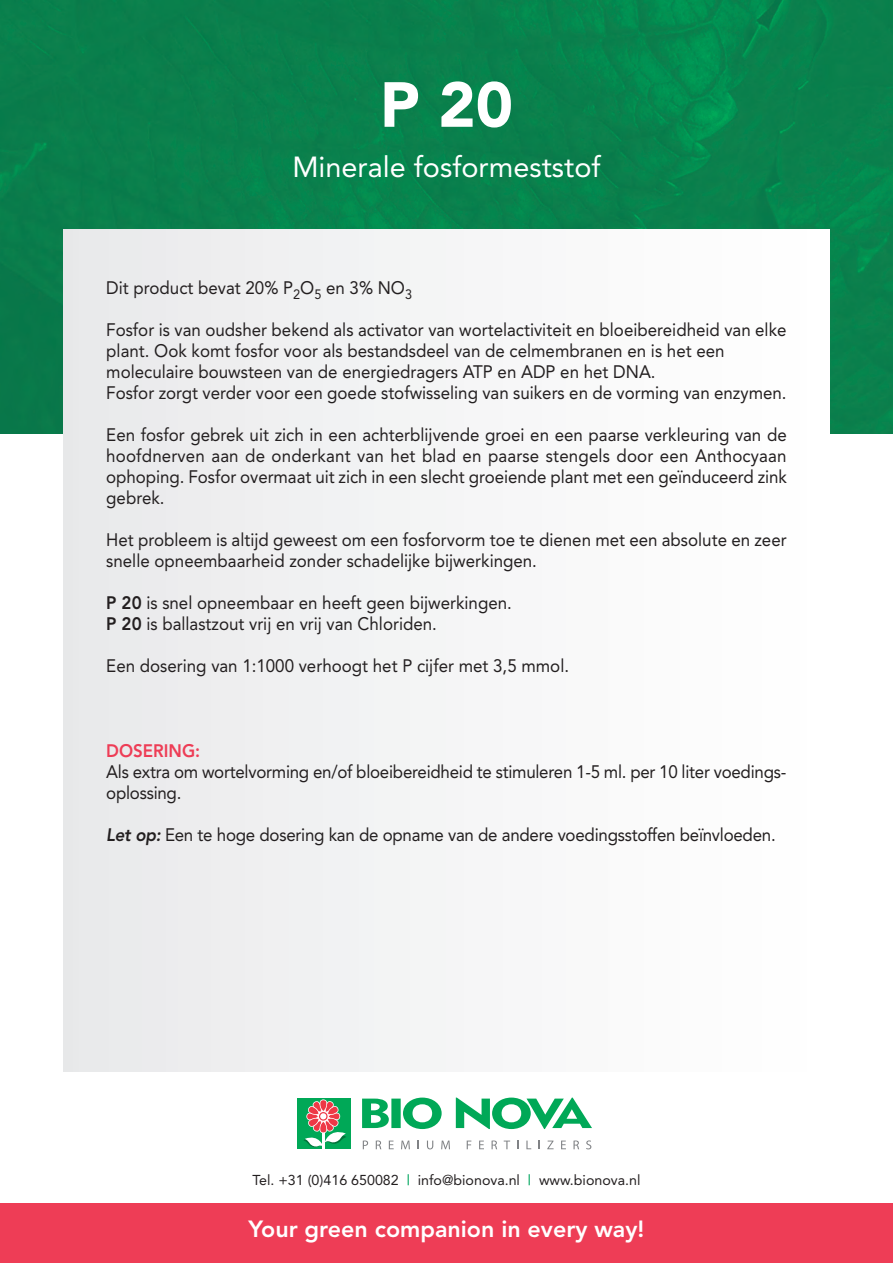
<style>
.page{position:relative;width:893px;height:1263px;background:#fff}
.page>*{position:absolute;margin:0;border:0;box-sizing:border-box;transform-origin:0 0}
.t1{font:900 63px "Avenir";color:#fff}
.t2{font:28.8px "Avenir";color:#fff}
.t3{font:800 23.25px "Avenir";color:#fff}
.t4{font:18px/21px "Avenir";color:#231f20;scale:.94 1}
.t5{font:800 18px "Avenir";color:#ee3d56;scale:.94 1}
.t6{font:14.25px "Avenir";color:#231f20}
.s1{font-weight:800}
.s2{font-weight:800;font-style:italic}
.s3{font-weight:500;color:#00a65f}
</style>
<div class="page">
<img style="left:0;top:0;width:893px;height:434px">
<img style="left:64px;top:230px;width:765px;height:841px">
<div style="left:0;top:1203px;width:893px;height:60px;background:#ee3d56"></div>
<div style="left:298px;top:1099px;width:53px;height:50px;background:#00a857"></div>
<svg style="left:362px;top:1097px;width:230px;height:32px"></svg>
<svg style="left:363px;top:1140px;width:5px;height:9px"></svg>
<svg style="left:376px;top:1140px;width:5px;height:9px"></svg>
<svg style="left:389px;top:1140px;width:5px;height:9px"></svg>
<svg style="left:401px;top:1140px;width:9px;height:9px"></svg>
<svg style="left:427px;top:1140px;width:6px;height:9px"></svg>
<svg style="left:441px;top:1140px;width:9px;height:9px"></svg>
<svg style="left:467px;top:1140px;width:4px;height:9px"></svg>
<svg style="left:479px;top:1140px;width:5px;height:9px"></svg>
<svg style="left:492px;top:1140px;width:5px;height:9px"></svg>
<svg style="left:504px;top:1140px;width:6px;height:9px"></svg>
<svg style="left:526px;top:1140px;width:5px;height:9px"></svg>
<svg style="left:547px;top:1140px;width:7px;height:9px"></svg>
<svg style="left:561px;top:1140px;width:5px;height:9px"></svg>
<svg style="left:573px;top:1140px;width:6px;height:9px"></svg>
<svg style="left:586px;top:1140px;width:5px;height:9px"></svg>
<hr style="left:323px;top:1124px;width:2px;height:25px;background:#fff">
<svg style="left:304px;top:1099px;width:42px;height:48px"></svg>
<h1 class="t1" style="left:380px;top:51px;width:134px">P 20</h1>
<h2 class="t2" style="left:292px;top:144px;width:310px">Minerale fosformeststof</h2>
<p class="t4" style="left:106px;top:277px;width:327px">Dit product bevat 20% P<sub>2</sub>O<sub>5</sub> en 3% NO<sub>3</sub></p>
<p class="t4" style="left:106px;top:319px;width:725px">Fosfor is van oudsher bekend als activator van wortelactiviteit en bloeibereidheid van elke plant. Ook komt fosfor voor als bestandsdeel van de celmembranen en is het een moleculaire bouwsteen van de energiedragers ATP en ADP en het DNA.<br>Fosfor zorgt verder voor een goede stofwisseling van suikers en de vorming van enzymen.</p>
<p class="t4" style="left:106px;top:424px;width:726px;text-align:justify">Een fosfor gebrek uit zich in een achterblijvende groei en een paarse verkleuring van de hoofdnerven aan de onderkant van het blad en paarse stengels door een Anthocyaan ophoping. Fosfor overmaat uit zich in een slecht groeiende plant met een geïnduceerd zink gebrek.</p>
<p class="t4" style="left:106px;top:529px;width:725px">Het probleem is altijd geweest om een fosforvorm toe te dienen met een absolute en zeer snelle opneembaarheid zonder schadelijke bijwerkingen.</p>
<p class="t4" style="left:106px;top:592px;width:433px"><span class="s1">P 20</span> is snel opneembaar en heeft geen bijwerkingen.<br><span class="s1">P 20</span> is ballastzout vrij en vrij van Chloriden.</p>
<p class="t4" style="left:106px;top:655px;width:494px">Een dosering van 1:1000 verhoogt het P cijfer met 3,5 mmol.</p>
<p class="t5" style="left:106px;top:736px;width:101px">DOSERING:</p>
<p class="t4" style="left:106px;top:760px;width:725px">Als extra om wortelvorming en/of bloeibereidheid te stimuleren 1-5 ml. per 10 liter voedings - oplossing.</p>
<p class="t4" style="left:106px;top:823px;width:714px"><span class="s2">Let op:</span> Een te hoge dosering kan de opname van de andere voedingsstoffen beïnvloeden.</p>
<p class="t6" style="left:252px;top:1168px;width:389px">Tel. +31 (0)416 650082 <span class="s3">|</span> info@bionova.nl <span class="s3">|</span> www.bionova.nl</p>
<p class="t3" style="left:249px;top:1211px;width:397px">Your green companion in every way!</p>
</div>
